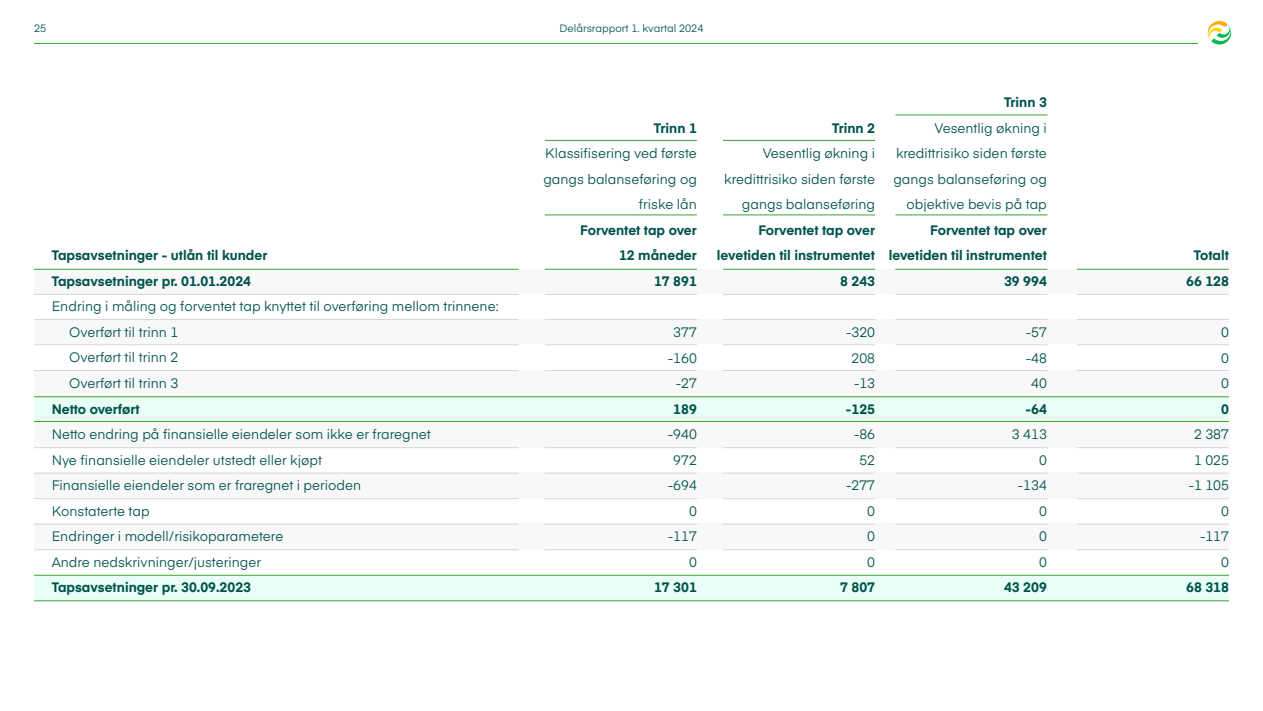
<style>
.page{position:relative;width:1263px;height:711px;background:#fff}
.page>*{position:absolute;margin:0;border:0;box-sizing:border-box;transform-origin:0 0}
.t1{font:13.5px/25.5px "Eina 03";color:#00534d;text-align:right}
.t2{font:700 13.5px/25.5px "Eina 03";color:#00534d;text-align:right}
.t3{font:10.5px "Eina 03";color:#00534d}
</style>
<div class="page">
<hr style="left:34px;top:43px;width:1164px;height:1px;background:#3ca432">
<svg style="left:1207px;top:21px;width:24px;height:24px"></svg>
<div style="left:34px;top:574px;width:1194px;height:26px;background:#e9fef5"></div>
<div style="left:34px;top:396px;width:1194px;height:25px;background:#e9fef5"></div>
<div style="left:35px;top:269px;width:1194px;height:25px;background:#f8f8f8"></div>
<div style="left:35px;top:319px;width:1194px;height:25px;background:#f8f8f8"></div>
<div style="left:35px;top:370px;width:1194px;height:26px;background:#f8f8f8"></div>
<div style="left:35px;top:421px;width:1194px;height:26px;background:#f8f8f8"></div>
<div style="left:35px;top:472px;width:1194px;height:26px;background:#f8f8f8"></div>
<div style="left:35px;top:523px;width:1194px;height:26px;background:#f8f8f8"></div>
<hr style="left:34px;top:269px;width:485px;height:1px;background:#3ca432">
<hr style="left:34px;top:574px;width:1195px;height:1px;background:#3ca432">
<hr style="left:34px;top:421px;width:1195px;height:1px;background:#3ca432">
<hr style="left:34px;top:396px;width:1195px;height:1px;background:#3ca432">
<hr style="left:34px;top:600px;width:1195px;height:1px;background:#3ca432">
<hr style="left:1077px;top:269px;width:152px;height:1px;background:#3ca432">
<hr style="left:895px;top:269px;width:152px;height:1px;background:#3ca432">
<hr style="left:723px;top:269px;width:152px;height:1px;background:#3ca432">
<hr style="left:545px;top:269px;width:152px;height:1px;background:#3ca432">
<hr style="left:545px;top:214px;width:152px;height:1px;background:#3ca432">
<hr style="left:723px;top:214px;width:152px;height:1px;background:#3ca432">
<hr style="left:895px;top:214px;width:152px;height:1px;background:#3ca432">
<hr style="left:545px;top:140px;width:152px;height:1px;background:#3ca432">
<hr style="left:723px;top:140px;width:152px;height:1px;background:#3ca432">
<hr style="left:895px;top:115px;width:152px;height:1px;background:#3ca432">
<hr style="left:34px;top:523px;width:485px;height:1px;background:#d6d7d7">
<hr style="left:895px;top:523px;width:152px;height:1px;background:#d6d7d7">
<hr style="left:723px;top:523px;width:152px;height:1px;background:#d6d7d7">
<hr style="left:545px;top:523px;width:152px;height:1px;background:#d6d7d7">
<hr style="left:1077px;top:523px;width:152px;height:1px;background:#d6d7d7">
<hr style="left:34px;top:549px;width:485px;height:1px;background:#d6d7d7">
<hr style="left:895px;top:549px;width:152px;height:1px;background:#d6d7d7">
<hr style="left:723px;top:549px;width:152px;height:1px;background:#d6d7d7">
<hr style="left:545px;top:549px;width:152px;height:1px;background:#d6d7d7">
<hr style="left:1077px;top:549px;width:152px;height:1px;background:#d6d7d7">
<hr style="left:34px;top:498px;width:485px;height:1px;background:#d6d7d7">
<hr style="left:895px;top:498px;width:152px;height:1px;background:#d6d7d7">
<hr style="left:723px;top:498px;width:152px;height:1px;background:#d6d7d7">
<hr style="left:545px;top:498px;width:152px;height:1px;background:#d6d7d7">
<hr style="left:1077px;top:498px;width:152px;height:1px;background:#d6d7d7">
<hr style="left:34px;top:472px;width:485px;height:1px;background:#d6d7d7">
<hr style="left:895px;top:472px;width:152px;height:1px;background:#d6d7d7">
<hr style="left:723px;top:472px;width:152px;height:1px;background:#d6d7d7">
<hr style="left:545px;top:472px;width:152px;height:1px;background:#d6d7d7">
<hr style="left:1077px;top:472px;width:152px;height:1px;background:#d6d7d7">
<hr style="left:34px;top:447px;width:485px;height:1px;background:#d6d7d7">
<hr style="left:895px;top:447px;width:152px;height:1px;background:#d6d7d7">
<hr style="left:723px;top:447px;width:152px;height:1px;background:#d6d7d7">
<hr style="left:545px;top:447px;width:152px;height:1px;background:#d6d7d7">
<hr style="left:1077px;top:447px;width:152px;height:1px;background:#d6d7d7">
<hr style="left:34px;top:370px;width:485px;height:1px;background:#d6d7d7">
<hr style="left:895px;top:370px;width:152px;height:1px;background:#d6d7d7">
<hr style="left:723px;top:370px;width:152px;height:1px;background:#d6d7d7">
<hr style="left:545px;top:370px;width:152px;height:1px;background:#d6d7d7">
<hr style="left:1077px;top:370px;width:152px;height:1px;background:#d6d7d7">
<hr style="left:34px;top:344px;width:485px;height:1px;background:#d6d7d7">
<hr style="left:895px;top:344px;width:152px;height:1px;background:#d6d7d7">
<hr style="left:723px;top:344px;width:152px;height:1px;background:#d6d7d7">
<hr style="left:545px;top:344px;width:152px;height:1px;background:#d6d7d7">
<hr style="left:1077px;top:344px;width:152px;height:1px;background:#d6d7d7">
<hr style="left:34px;top:319px;width:485px;height:1px;background:#d6d7d7">
<hr style="left:895px;top:319px;width:152px;height:1px;background:#d6d7d7">
<hr style="left:723px;top:319px;width:152px;height:1px;background:#d6d7d7">
<hr style="left:545px;top:319px;width:152px;height:1px;background:#d6d7d7">
<hr style="left:1077px;top:319px;width:152px;height:1px;background:#d6d7d7">
<hr style="left:34px;top:294px;width:485px;height:1px;background:#d6d7d7">
<hr style="left:895px;top:294px;width:152px;height:1px;background:#d6d7d7">
<hr style="left:723px;top:294px;width:152px;height:1px;background:#d6d7d7">
<hr style="left:545px;top:294px;width:152px;height:1px;background:#d6d7d7">
<hr style="left:1077px;top:294px;width:152px;height:1px;background:#d6d7d7">
<p class="t3" style="left:34px;top:20px;width:14px">25</p>
<p class="t3" style="left:559px;top:20px;width:145px">Delårsrapport 1. kvartal 2024</p>
<p class="t2" style="left:52px;top:242px;width:217px;text-align:left">Tapsavsetninger - utlån til kunder<br>Tapsavsetninger pr. 01.01.2024</p>
<p class="t1" style="left:69px;top:293px;width:431px;text-align:left;text-indent:-18px">Endring i måling og forventet tap knyttet til overføring mellom trinnene:<br>Overført til trinn 1<br>Overført til trinn 2<br>Overført til trinn 3</p>
<p class="t2" style="left:52px;top:395px;width:89px">Netto overført</p>
<p class="t1" style="left:52px;top:420px;width:381px;text-align:left">Netto endring på finansielle eiendeler som ikke er fraregnet Nye finansielle eiendeler utstedt eller kjøpt<br>Finansielle eiendeler som er fraregnet i perioden Konstaterte tap<br>Endringer i modell/risikoparametere<br>Andre nedskrivninger/justeringer</p>
<p class="t2" style="left:52px;top:573px;width:201px">Tapsavsetninger pr. 30.09.2023</p>
<p class="t2" style="left:654px;top:114px;width:44px">Trinn 1</p>
<p class="t1" style="left:543px;top:140px;width:155px">Klassifisering ved første gangs balanseføring og friske lån</p>
<p class="t2" style="left:580px;top:216px;width:118px">Forventet tap over<br>12 måneder<br>17 891</p>
<p class="t1" style="left:668px;top:318px;width:30px;text-align:center">377 -160 -27</p>
<p class="t2" style="left:673px;top:395px;width:25px">189</p>
<p class="t1" style="left:668px;top:420px;width:30px">-940<br>972 -694<br>0 -117<br>0</p>
<p class="t2" style="left:654px;top:573px;width:44px">17 301</p>
<p class="t2" style="left:832px;top:114px;width:44px">Trinn 2</p>
<p class="t1" style="left:724px;top:140px;width:152px">Vesentlig økning i kredittrisiko siden første gangs balanseføring</p>
<p class="t2" style="left:717px;top:216px;width:160px">Forventet tap over levetiden til instrumentet<br>8 243</p>
<p class="t2" style="left:1004px;top:89px;width:44px">Trinn 3</p>
<p class="t1" style="left:893px;top:114px;width:155px">Vesentlig økning i kredittrisiko siden første gangs balanseføring og objektive bevis på tap</p>
<p class="t2" style="left:889px;top:216px;width:160px">Forventet tap over levetiden til instrumentet<br>39 994</p>
<p class="t1" style="left:846px;top:318px;width:30px;text-align:center">-320<br>208 -13</p>
<p class="t2" style="left:846px;top:395px;width:31px">-125</p>
<p class="t1" style="left:846px;top:420px;width:30px">-86<br>52 -277<br>0<br>0<br>0</p>
<p class="t2" style="left:840px;top:573px;width:36px">7 807</p>
<p class="t1" style="left:1026px;top:318px;width:23px;text-align:center">-57 -48<br>40</p>
<p class="t2" style="left:1026px;top:395px;width:23px">-64</p>
<p class="t1" style="left:1012px;top:420px;width:36px">3 413<br>0 -134<br>0<br>0<br>0</p>
<p class="t2" style="left:1004px;top:573px;width:44px">43 209</p>
<p class="t2" style="left:1186px;top:242px;width:44px;text-align:center">Totalt<br>66 128</p>
<p class="t1" style="left:1221px;top:318px;width:9px;text-align:justify">0<br>0<br>0</p>
<p class="t2" style="left:1221px;top:395px;width:9px">0</p>
<p class="t1" style="left:1189px;top:420px;width:42px">2 387<br>1 025 -1 105<br>0<br>-117<br>0</p>
<p class="t2" style="left:1186px;top:573px;width:44px">68 318</p>
</div>
